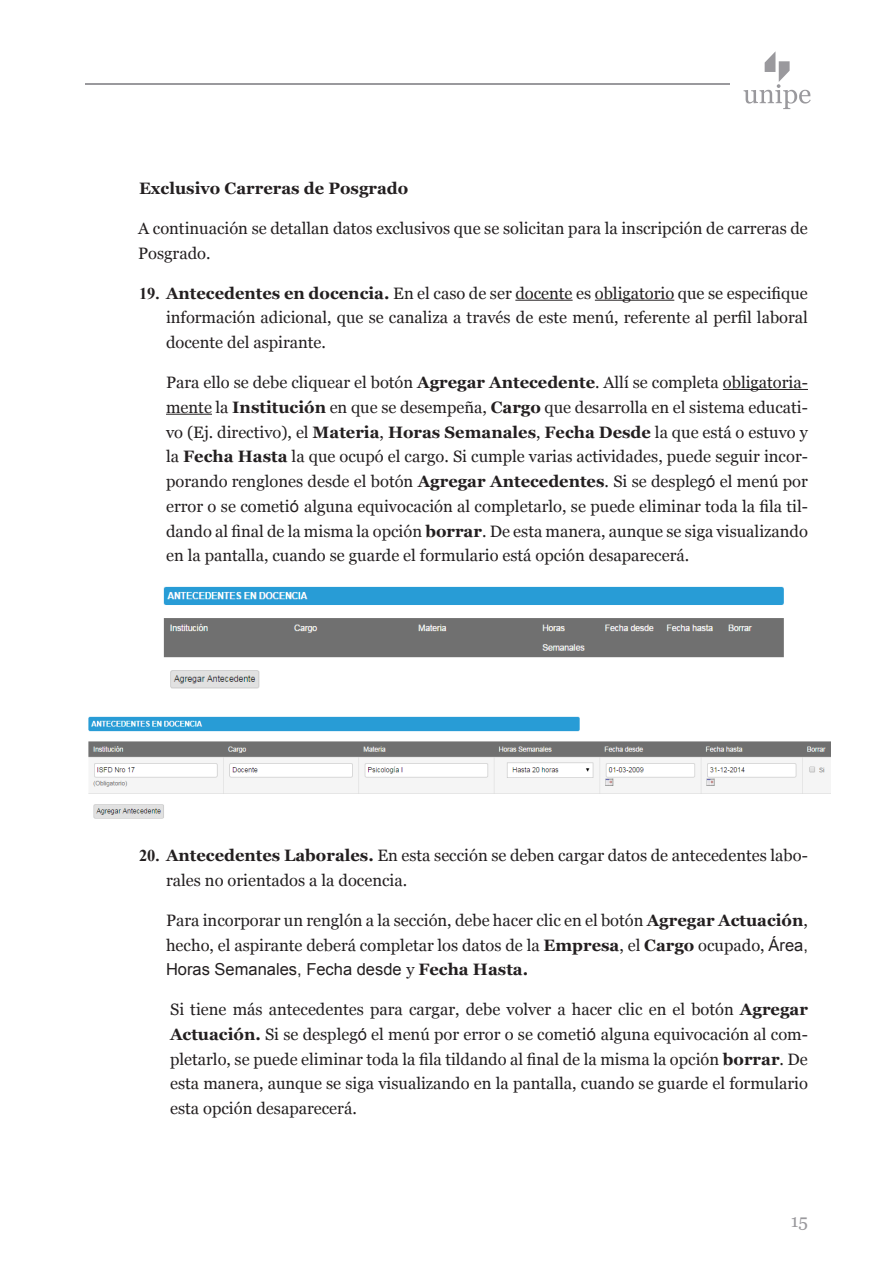
<style>
.page{position:relative;width:893px;height:1263px;background:#fff}
.page>*{position:absolute;margin:0;border:0;box-sizing:border-box;transform-origin:0 0}
.t1{font:18px "Georgia";color:#9a999d}
.t2{font:16.5px/24.8px "Georgia";color:#231f20;text-align:justify}
.List_Paragraph{font:700 16.5px "Georgia";color:#231f20}
.s1{font-family:"Times New Roman";font-weight:700}
.s2{font-weight:700}
.s3{font-family:"Arial"}
</style>
<div class="page">
<hr style="left:85px;top:84px;width:645px;height:1px;background:#9a999d">
<svg style="left:743px;top:51px;width:68px;height:58px"></svg>
<hr style="left:515px;top:300px;width:58px;height:1px;background:#231f20">
<hr style="left:595px;top:300px;width:79px;height:1px;background:#231f20">
<hr style="left:723px;top:389px;width:85px;height:1px;background:#231f20">
<hr style="left:166px;top:414px;width:46px;height:1px;background:#231f20">
<img style="left:163px;top:586px;width:621px;height:103px">
<img style="left:88px;top:716px;width:743px;height:103px">
<p class="List_Paragraph" style="left:139px;top:178px;width:271px">Exclusivo Carreras de Posgrado</p>
<p class="t2" style="left:138px;top:216px;width:671px">A continuación se detallan datos exclusivos que se solicitan para la inscripción de carreras de<br>Posgrado.</p>
<p class="t2" style="left:166px;top:281px;width:643px;text-indent:-27px"><span class="s1">19.</span> <span class="s2">Antecedentes en docencia.</span> En el caso de ser docente es obligatorio que se especifique información adicional, que se canaliza a través de este menú, referente al perfil laboral docente del aspirante.</p>
<p class="t2" style="left:166px;top:370px;width:643px">Para ello se debe cliquear el botón <span class="s2">Agregar Antecedente</span>. Allí se completa obligatoria&shy;mente la <span class="s2">Institución</span> en que se desempeña, <span class="s2">Cargo</span> que desarrolla en el sistema educati&shy;vo (Ej. directivo), el <span class="s2">Materia</span>, <span class="s2">Horas Semanales</span>, <span class="s2">Fecha Desde</span> la que está o estuvo y la <span class="s2">Fecha Hasta</span> la que ocupó el cargo. Si cumple varias actividades, puede seguir incor&shy;porando renglones desde el botón <span class="s2">Agregar Antecedentes</span>. Si se despleg<span class="s3">ó</span> el menú por error o se cometi<span class="s3">ó</span> alguna equivocación al completarlo, se puede eliminar toda la fila til&shy;dando al final de la misma la opción <span class="s2">borrar</span>. De esta manera, aunque se siga visualizando en la pantalla, cuando se guarde el formulario está opción desaparecerá.</p>
<p class="t2" style="left:166px;top:843px;width:643px;text-indent:-27px"><span class="s1">20.</span> <span class="s2">Antecedentes Laborales.</span> En esta sección se deben cargar datos de antecedentes labo&shy;rales no orientados a la docencia.</p>
<p class="t2" style="left:166px;top:908px;width:643px">Para incorporar un renglón a la sección, debe hacer clic en el botón <span class="s2">Agregar Actuación</span>, hecho, el aspirante deberá completar los datos de la <span class="s2">Empresa</span>, el <span class="s2">Cargo</span> ocupado, <span class="s3">Área, Horas Semanales, Fecha desde</span> y <span class="s2">Fecha Hasta.</span></p>
<p class="t2" style="left:170px;top:997px;width:639px">Si tiene más antecedentes para cargar, debe volver a hacer clic en el botón <span class="s2">Agregar Actuación.</span> Si se despleg<span class="s3">ó</span> el menú por error o se cometi<span class="s3">ó</span> alguna equivocación al com&shy;pletarlo, se puede eliminar toda la fila tildando al final de la misma la opción <span class="s2">borrar</span>. De esta manera, aunque se siga visualizando en la pantalla, cuando se guarde el formulario esta opción desaparecerá.</p>
<p class="t1" style="left:791px;top:1209px;width:19px">15</p>
</div>
